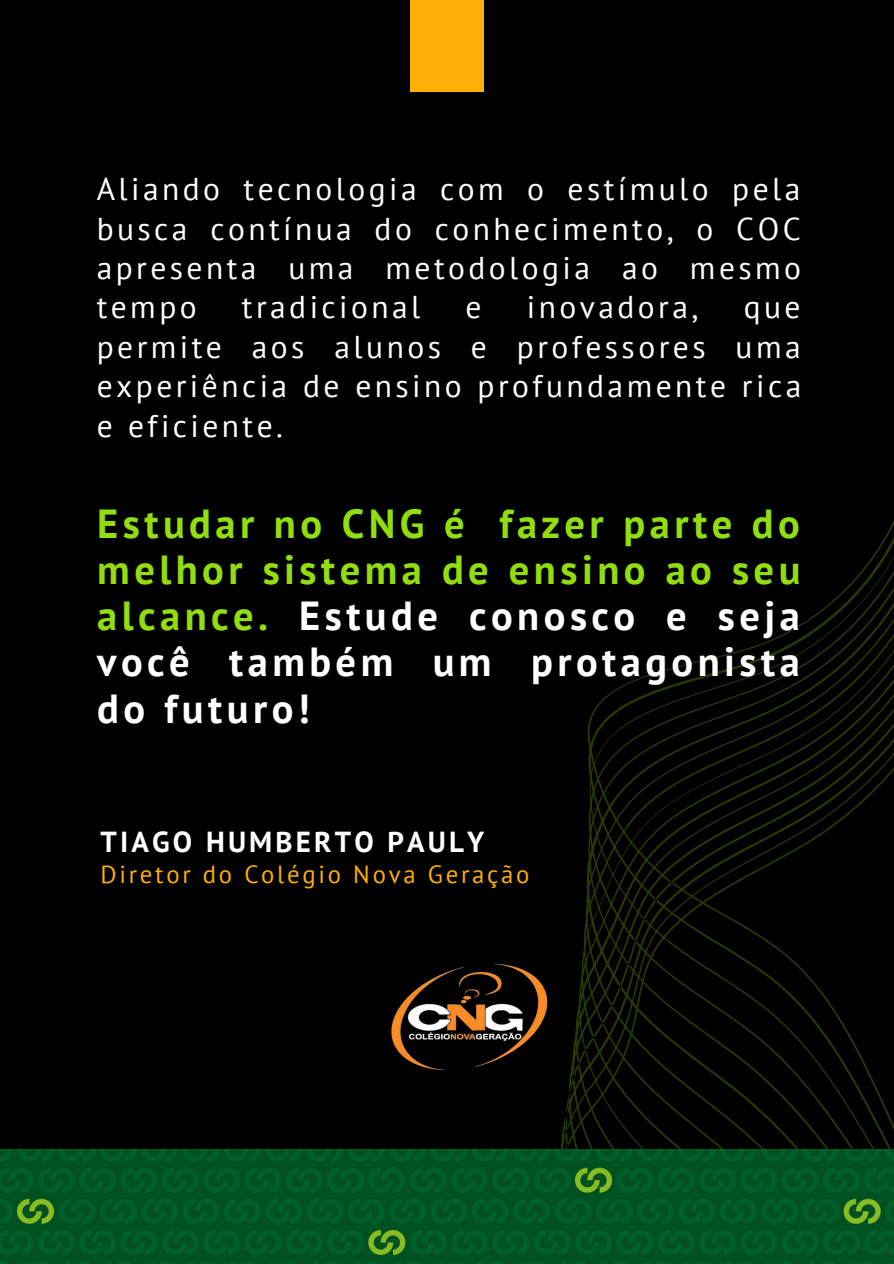
<style>
.page{position:relative;width:894px;height:1264px;background:#fff}
.page>*{position:absolute;margin:0;border:0;box-sizing:border-box;transform-origin:0 0}
.t1{font:700 40.5px/46.2px "PT Sans";letter-spacing:.11em;color:#91dd0e;text-align:justify}
.t2{font:31.5px/39.5px "PT Sans";letter-spacing:.11em;color:#fff;text-align:justify}
.t3{font:700 28.95px "PT Sans";letter-spacing:.11em;color:#fff}
.t4{font:24.75px "PT Sans";letter-spacing:.11em;color:#ffb007}
.s1{color:#fff}
</style>
<div class="page">
<div style="left:0;top:0;width:893px;height:1263px;background:#000"></div>
<svg style="left:410px;top:91px;width:483px;height:1058px"></svg>
<img style="left:0;top:1149px;width:893px;height:114px">
<div style="left:410px;top:0;width:74px;height:91px;background:#ffb007"></div>
<img style="left:391px;top:963px;width:156px;height:107px">
<p class="t2" style="left:97px;top:169px;width:705px">Aliando tecnologia com o estímulo pela busca contínua do conhecimento, o COC apresenta uma metodologia ao mesmo tempo</p>
<p class="t2" style="left:242px;top:287px;width:180px">tradicional</p>
<p class="t2" style="left:465px;top:287px;width:17px">e</p>
<p class="t2" style="left:526px;top:287px;width:173px">inovadora,</p>
<p class="t2" style="left:97px;top:287px;width:706px;text-indent:647px">que permite aos alunos e professores uma experiência de ensino profundamente rica e eficiente.</p>
<p class="t1" style="left:97px;top:499px;width:704px">Estudar no CNG é fazer parte do melhor sistema de ensino ao seu alcance. <span class="s1">Estude conosco e seja você também um protagonista do futuro!</span></p>
<p class="t3" style="left:100px;top:822px;width:385px">TIAGO HUMBERTO PAULY</p>
<p class="t4" style="left:100px;top:857px;width:430px">Diretor do Colégio Nova Geração</p>
</div>
